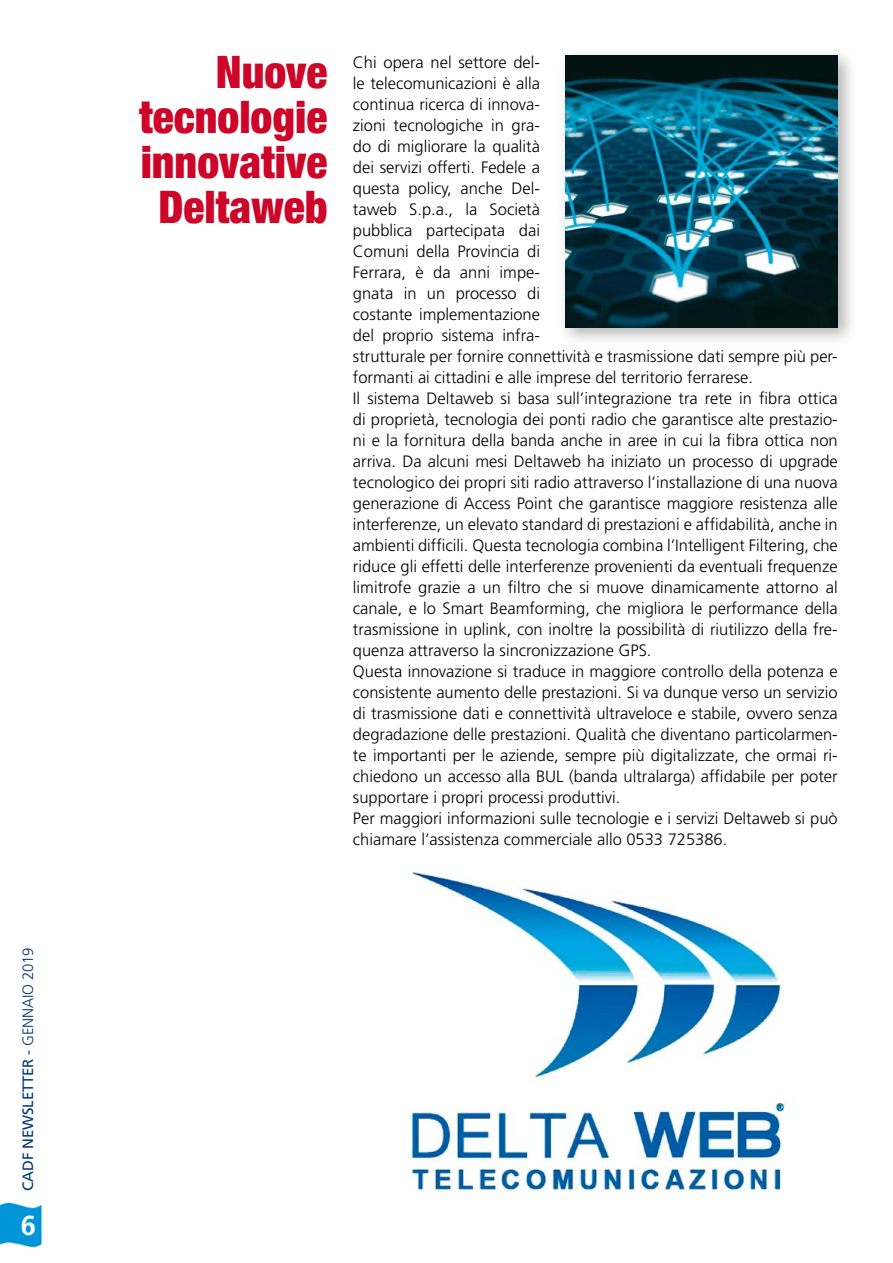
<style>
.page{position:relative;width:893px;height:1263px;background:#fff}
.page>*{position:absolute;margin:0;border:0;box-sizing:border-box;transform-origin:0 0}
.t1{font:900 condensed 45px/45px "Helvetica Neue";color:#cd0529;text-align:right}
.t2{font:300 16.5px/21px "Frutiger";color:#000}
.t3{font:15px "Frutiger";letter-spacing:-.01em;color:#003772}
.s1{font-weight:300}
</style>
<div class="page">
<img style="left:0;top:1202px;width:42px;height:46px">
<img style="left:408px;top:872px;width:378px;height:320px">
<div style="left:558px;top:47px;width:300px;height:300px;background:#000;opacity:.3"></div>
<img style="left:565px;top:55px;width:273px;height:272px">
<p class="t3" style="left:19px;top:1190px;width:245px;rotate:-90deg">CADF NEWSLETTER - <span class="s1">GENNAIO 2019</span></p>
<h1 class="t1" style="left:139px;top:48px;width:190px">Nuove tecnologie innovative<br>Deltaweb</h1>
<p class="t2" style="left:353px;top:52px;width:486px">Chi opera nel settore del-<br>le telecomunicazioni è alla<br>continua ricerca di innova-<br>zioni tecnologiche in gra-<br>do di migliorare la qualità<br>dei servizi offerti. Fedele a<br>questa policy, anche Del-<br>taweb S.p.a., la Società<br>pubblica partecipata dai<br>Comuni della Provincia di<br>Ferrara, è da anni impe-<br>gnata in un processo di<br>costante implementazione<br>del proprio sistema infra-<br>strutturale per fornire connettività e trasmissione dati sempre più per&shy;formanti ai cittadini e alle imprese del territorio ferrarese.<br>Il sistema Deltaweb si basa sull’integrazione tra rete in fibra ottica di proprietà, tecnologia dei ponti radio che garantisce alte prestazio&shy;ni e la fornitura della banda anche in aree in cui la fibra ottica non arriva. Da alcuni mesi Deltaweb ha iniziato un processo di upgrade tecnologico dei propri siti radio attraverso l’installazione di una nuova generazione di Access Point che garantisce maggiore resistenza alle interferenze, un elevato standard di prestazioni e affidabilità, anche in ambienti difficili. Questa tecnologia combina l’Intelligent Filtering, che riduce gli effetti delle interferenze provenienti da eventuali frequenze limitrofe grazie a un filtro che si muove dinamicamente attorno al canale, e lo Smart Beamforming, che migliora le performance della trasmissione in uplink, con inoltre la possibilità di riutilizzo della fre&shy;quenza attraverso la sincronizzazione GPS.<br>Questa innovazione si traduce in maggiore controllo della potenza e consistente aumento delle prestazioni. Si va dunque verso un servizio di trasmissione dati e connettività ultraveloce e stabile, ovvero senza degradazione delle prestazioni. Qualità che diventano particolarmen&shy;te importanti per le aziende, sempre più digitalizzate, che ormai ri&shy;chiedono un accesso alla BUL (banda ultralarga) affidabile per poter supportare i propri processi produttivi.<br>Per maggiori informazioni sulle tecnologie e i servizi Deltaweb si può chiamare l’assistenza commerciale allo 0533 725386.</p>
</div>
